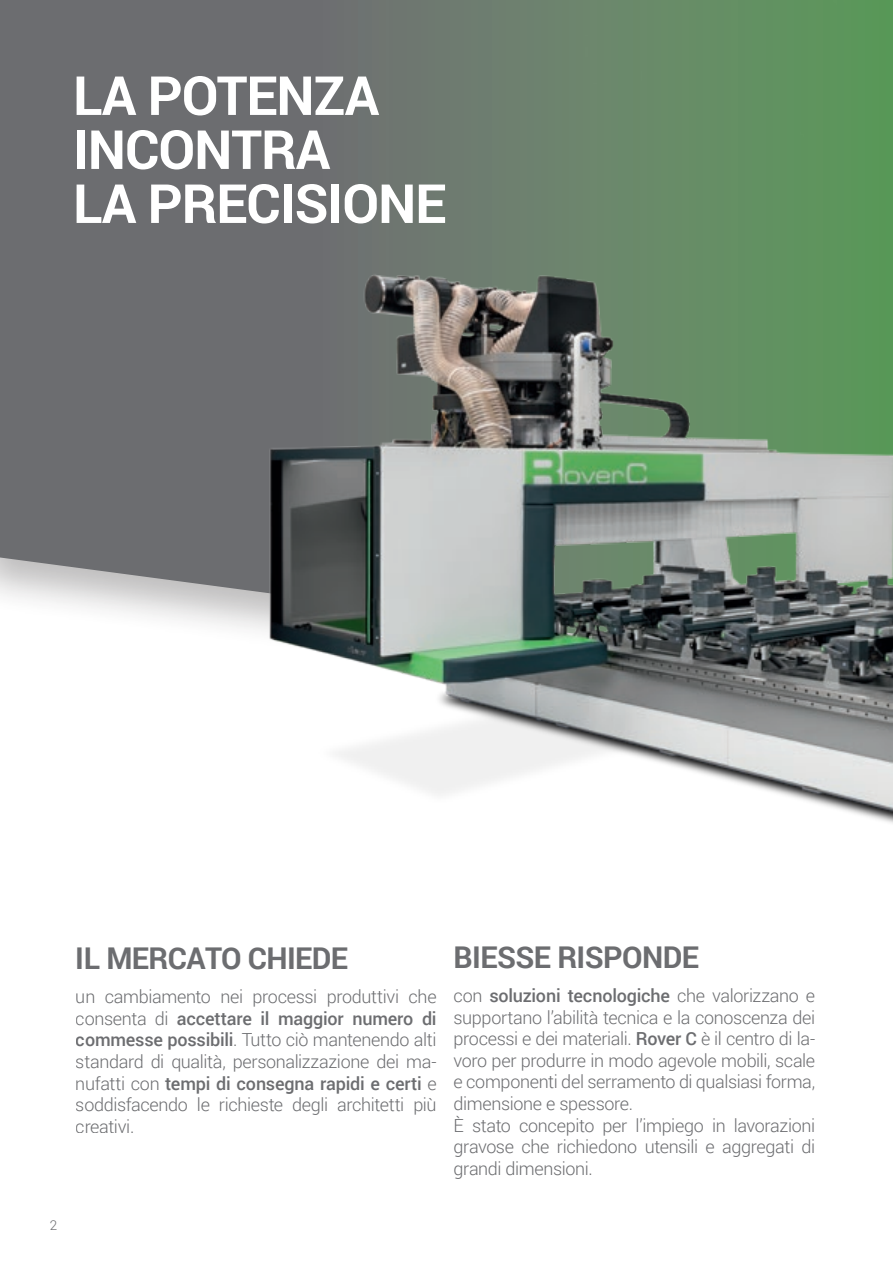
<style>
.page{position:relative;width:893px;height:1263px;background:#fff}
.page>*{position:absolute;margin:0;border:0;box-sizing:border-box;transform-origin:0 0}
.t1{font:700 54px "Roboto";letter-spacing:-.02em;color:#fff}
.t2{font:700 30px "Roboto";letter-spacing:-.02em;color:#6c6d70}
.t3{font:300 18px/21.6px "Roboto";letter-spacing:-.02em;color:#6c6d70;text-align:justify}
.t4{font:300 13.5px "Roboto";color:#6c6d70}
.s1{font-weight:500}
</style>
<div class="page">
<svg style="left:0;top:0;width:893px;height:627px;background:#6f7d71"></svg>
<img style="left:243px;top:252px;width:650px;height:571px">
<p class="t1" style="left:73px;top:58px;width:308px">LA POTENZA</p>
<p class="t1" style="left:73px;top:112px;width:259px">INCONTRA</p>
<p class="t1" style="left:73px;top:166px;width:375px">LA PRECISIONE</p>
<p class="t4" style="left:50px;top:1215px;width:9px">2</p>
<h2 class="t2" style="left:76px;top:937px;width:274px">IL MERCATO CHIEDE</h2>
<p class="t3" style="left:76px;top:985px;width:362px">un cambiamento nei processi produttivi che consenta di <span class="s1">accettare il maggior numero di commesse possibili</span>. Tutto ciò mantenendo alti standard di qualità, personalizzazione dei ma&shy;nufatti con <span class="s1">tempi di consegna rapidi e certi</span> e soddisfacendo le richieste degli architetti più creativi.</p>
<h2 class="t2" style="left:454px;top:936px;width:247px">BIESSE RISPONDE</h2>
<p class="t3" style="left:454px;top:984px;width:363px;text-align:left">con <span class="s1">soluzioni tecnologiche</span> che valorizzano e supportano l’abilità tecnica e la conoscenza dei processi e dei materiali. <span class="s1">Rover C</span> è il centro di la&shy;voro per produrre in modo agevole mobili, scale e componenti del serramento di qualsiasi forma, dimensione e spessore.<br>È stato concepito per l’impiego in lavorazioni gravose che richiedono utensili e aggregati di grandi dimensioni.</p>
</div>
